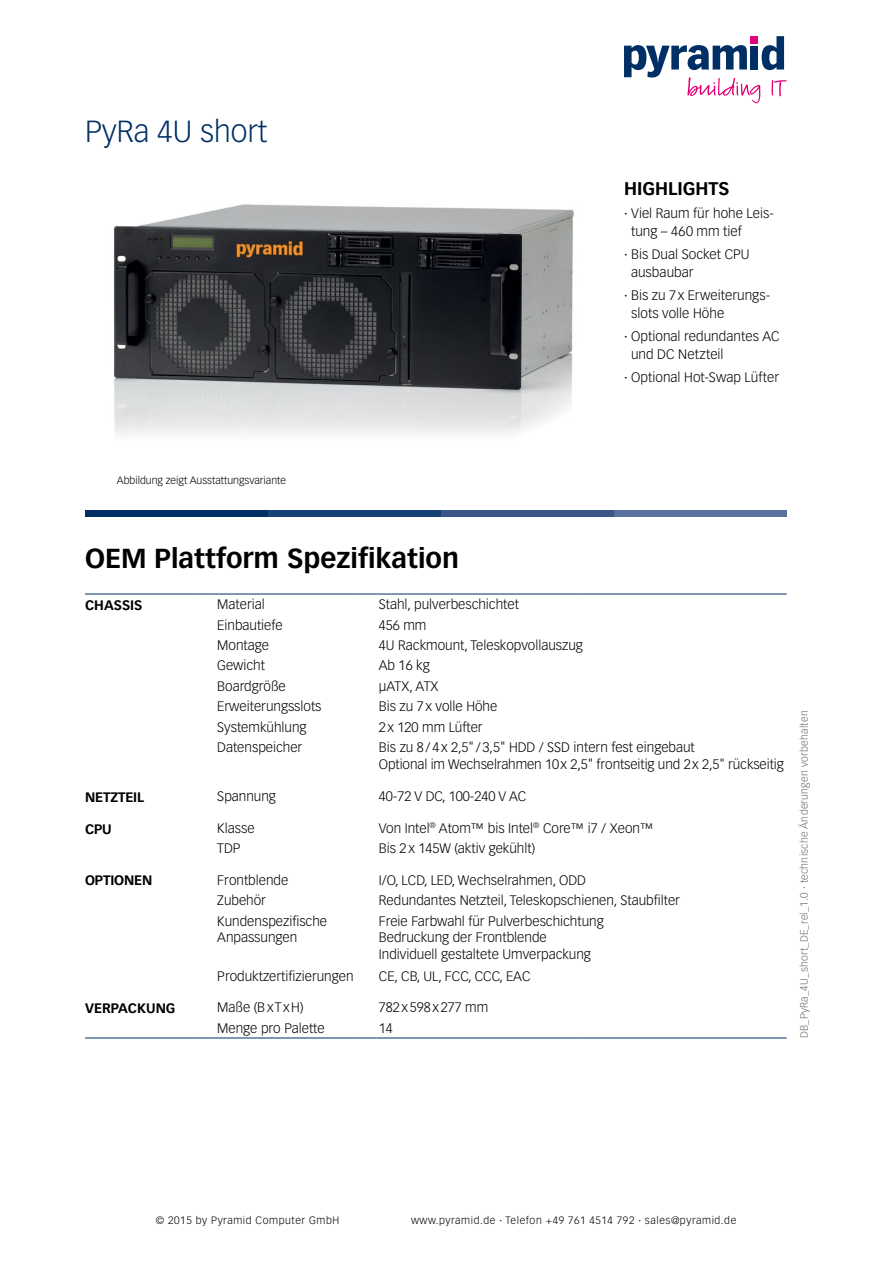
<style>
.page{position:relative;width:893px;height:1263px;background:#fff}
.page>*{position:absolute;margin:0;border:0;box-sizing:border-box;transform-origin:0 0}
.t1{font:300 30px "Vectora LH";color:#002f65}
.t2{font:700 27px "Vectora LH";color:#000}
.t3{font:700 18px "Vectora LH";color:#000}
.t4{font:300 13.5px/16.5px "Vectora LH";color:#000}
.t5{font:700 13.5px "Vectora LH";letter-spacing:-.01em;color:#000}
.t6{font:300 13.5px "Vectora LH";letter-spacing:.09em;color:#000}
.t7{font:300 10.5px "Vectora LH";letter-spacing:.055em;color:#000}
.t8{font:300 10.5px "Vectora LH";letter-spacing:.02em;color:#6d6e71}
.t9{font:300 10.5px "Vectora LH";color:#000}
</style>
<div class="page">
<img style="left:113px;top:204px;width:461px;height:231px">
<svg style="left:624px;top:36px;width:163px;height:67px"></svg>
<div style="left:85px;top:510px;width:183px;height:6px;background:#002f65"></div>
<div style="left:268px;top:510px;width:173px;height:6px;background:#174275"></div>
<div style="left:441px;top:510px;width:173px;height:6px;background:#3b5788"></div>
<div style="left:614px;top:510px;width:173px;height:6px;background:#5c709d"></div>
<hr style="left:85px;top:594px;width:113px;height:1px;background:#002f65">
<hr style="left:215px;top:594px;width:144px;height:1px;background:#002f65">
<hr style="left:85px;top:1037px;width:113px;height:1px;background:#002f65">
<hr style="left:215px;top:1037px;width:144px;height:1px;background:#002f65">
<hr style="left:376px;top:1037px;width:205px;height:1px;background:#002f65">
<hr style="left:581px;top:1037px;width:206px;height:1px;background:#002f65">
<svg style="left:198px;top:594px;width:17px;height:1px"></svg>
<svg style="left:198px;top:1037px;width:17px;height:1px"></svg>
<svg style="left:359px;top:594px;width:17px;height:1px"></svg>
<svg style="left:359px;top:1037px;width:17px;height:1px"></svg>
<hr style="left:376px;top:594px;width:205px;height:1px;background:#002f65">
<hr style="left:581px;top:594px;width:206px;height:1px;background:#002f65">
<h1 class="t1" style="left:85px;top:114px;width:184px">PyRa 4U short</h1>
<h3 class="t3" style="left:624px;top:177px;width:83px">highlights</h3>
<p class="t4" style="left:631px;top:204px;width:144px;line-height:18px;text-indent:-7px">· Viel Raum für hohe Leis&shy;tung – 460 mm tief</p>
<p class="t4" style="left:631px;top:245px;width:120px;line-height:18px;text-indent:-7px">· Bis Dual Socket CPU ausbaubar</p>
<p class="t4" style="left:631px;top:286px;width:141px;line-height:18px;text-indent:-7px">· Bis zu 7x Erweiterungs&shy;slots volle Höhe</p>
<p class="t4" style="left:631px;top:327px;width:150px;line-height:18px;text-indent:-7px">· Optional redundantes AC und DC Netzteil</p>
<p class="t4" style="left:624px;top:369px;width:157px">· Optional Hot-Swap Lüfter</p>
<p class="t9" style="left:117px;top:474px;width:171px">Abbildung zeigt Ausstattungsvariante</p>
<h2 class="t2" style="left:85px;top:542px;width:375px">OEM Plattform Spezifikation</h2>
<p class="t5" style="left:85px;top:597px;width:59px">CHASSIS</p>
<p class="t4" style="left:217px;top:596px;width:49px">Material</p>
<p class="t4" style="left:379px;top:596px;width:142px">Stahl, pulverbeschichtet</p>
<p class="t4" style="left:217px;top:617px;width:67px">Einbautiefe</p>
<p class="t4" style="left:379px;top:617px;width:49px">456 mm</p>
<p class="t4" style="left:217px;top:637px;width:53px">Montage</p>
<p class="t4" style="left:379px;top:637px;width:206px">4U Rackmount, Teleskopvollauszug</p>
<p class="t4" style="left:217px;top:658px;width:49px">Gewicht</p>
<p class="t4" style="left:379px;top:658px;width:52px">Ab 16 kg</p>
<p class="t4" style="left:217px;top:678px;width:70px">Boardgröße</p>
<p class="t4" style="left:379px;top:678px;width:61px">µATX, ATX</p>
<p class="t4" style="left:217px;top:698px;width:106px">Erweiterungsslots</p>
<p class="t4" style="left:379px;top:698px;width:120px">Bis zu 7x volle Höhe</p>
<p class="t4" style="left:217px;top:719px;width:91px">Systemkühlung</p>
<p class="t4" style="left:379px;top:719px;width:105px">2x 120 mm Lüfter</p>
<p class="t4" style="left:217px;top:739px;width:87px">Datenspeicher</p>
<p class="t4" style="left:379px;top:739px;width:406px">Bis zu 8/4x 2,5" /3,5" HDD / SSD intern fest eingebaut<br>Optional im Wechselrahmen 10x 2,5" frontseitig und 2x 2,5" rückseitig</p>
<p class="t5" style="left:85px;top:789px;width:61px">NETZTEIL</p>
<p class="t4" style="left:217px;top:789px;width:60px">Spannung</p>
<p class="t4" style="left:379px;top:789px;width:149px">40-72 V DC, 100-240 V AC</p>
<p class="t5" style="left:85px;top:820px;width:28px">CPU</p>
<p class="t4" style="left:217px;top:820px;width:39px">Klasse</p>
<p class="t4" style="left:379px;top:820px;width:276px">Von Intel<sup>®</sup> Atom™ bis Intel<sup>®</sup> Core™ i7 / Xeon™</p>
<p class="t4" style="left:217px;top:840px;width:25px">TDP</p>
<p class="t4" style="left:379px;top:840px;width:158px">Bis 2x 145W (aktiv gekühlt)</p>
<p class="t5" style="left:85px;top:872px;width:69px">OPTIONEN</p>
<p class="t4" style="left:217px;top:872px;width:73px">Frontblende</p>
<p class="t4" style="left:379px;top:872px;width:209px">I/O, LCD, LED, Wechselrahmen, ODD</p>
<p class="t4" style="left:217px;top:892px;width:50px">Zubehör</p>
<p class="t4" style="left:379px;top:892px;width:303px">Redundantes Netzteil, Teleskopschienen, Staubfilter</p>
<p class="t4" style="left:217px;top:913px;width:111px">Kundenspezifische<br>Anpassungen</p>
<p class="t4" style="left:379px;top:913px;width:226px">Freie Farbwahl für Pulverbeschichtung<br>Bedruckung der Frontblende<br>Individuell gestaltete Umverpackung</p>
<p class="t4" style="left:217px;top:968px;width:138px">Produktzertifizierungen</p>
<p class="t4" style="left:379px;top:968px;width:153px">CE, CB, UL, FCC, CCC, EAC</p>
<p class="t5" style="left:85px;top:1000px;width:36px">Verpac</p>
<p class="t5" style="left:137px;top:1000px;width:40px">kung</p>
<p class="t6" style="left:217px;top:1000px;width:88px">Maße (BxTxH)</p>
<p class="t4" style="left:379px;top:999px;width:111px">782x598x277 mm</p>
<p class="t4" style="left:217px;top:1020px;width:109px">Menge pro Palette</p>
<p class="t4" style="left:379px;top:1020px;width:16px">14</p>
<p class="t8" style="left:798px;top:1038px;width:329px;rotate:-90deg">DB_PyRa_4U_short_DE_rel_1.0 · technische Änderungen vorbehalten</p>
<p class="t7" style="left:156px;top:1214px;width:185px">© 2015 by Pyramid Computer GmbH</p>
<p class="t7" style="left:411px;top:1214px;width:327px">www.pyramid.de · Telefon +49 761 4514 792 · sales@pyramid.de</p>
</div>
